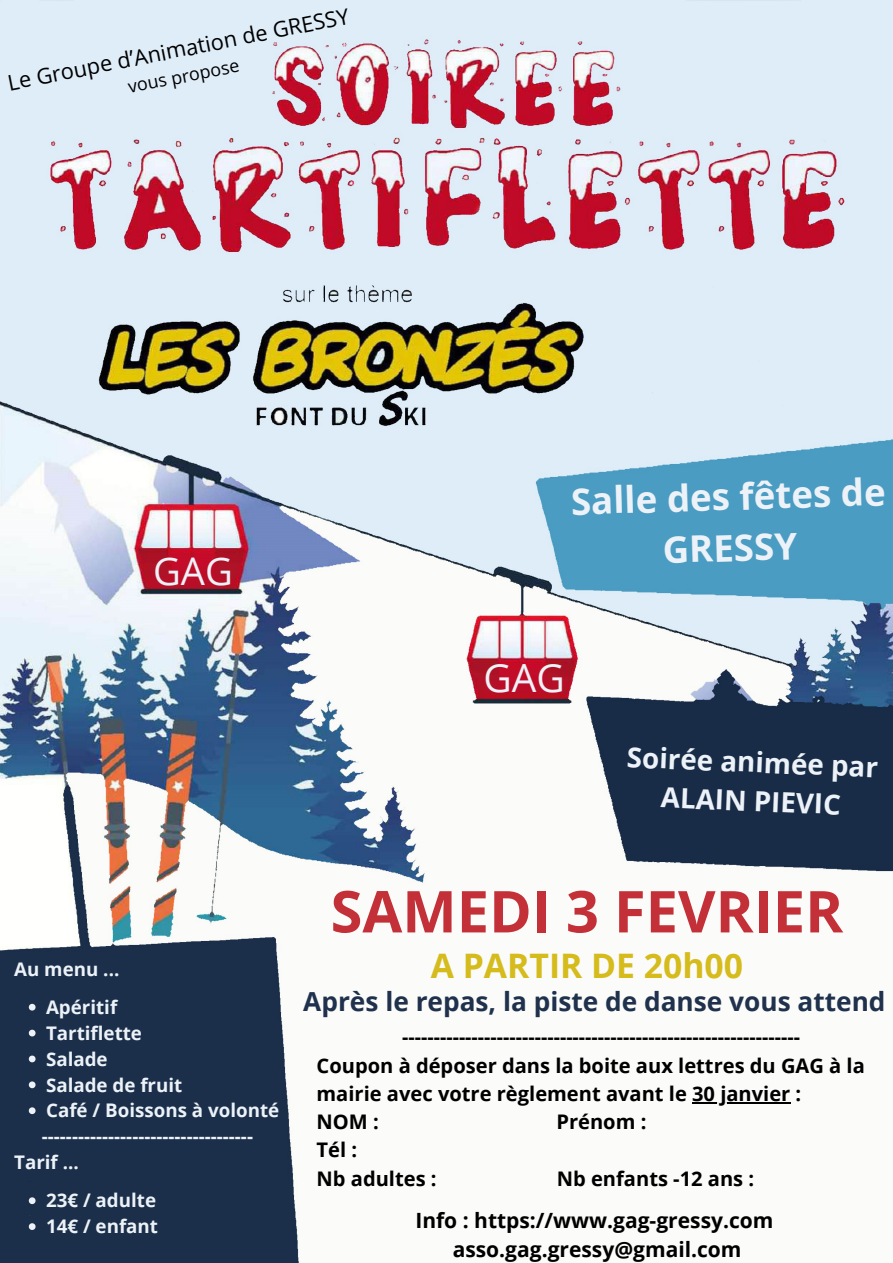
<style>
.page{position:relative;width:893px;height:1263px;background:#fff}
.page>*{position:absolute;margin:0;border:0;box-sizing:border-box;transform-origin:0 0}
.t1{font:700 57.75px "Open Sans";color:#c33037}
.t2{font:38.92px "Open Sans";color:#ecf2f7}
.t3{font:38.17px "Open Sans";color:#ecf2f7}
.t4{font:700 36.67px/51.2px "Open Sans";color:#ecf2f7;text-align:center}
.t5{font:700 33.75px "Open Sans";color:#d5bb1b}
.t6{font:700 27.75px/38.9px "Open Sans";color:#ecf2f7;text-align:center}
.t7{font:700 26.25px "Open Sans";color:#1f314c}
.t8{font:21.75px "Open Sans";color:#000}
.t9{font:700 21px "Open Sans";color:#000}
.t10{font:700 20.1px/28.1px "Open Sans";color:#000}
.t11{font:700 19.65px "Open Sans";color:#000}
.t12{font:700 18.75px "Open Sans";color:#ecf2f7}
.t13{font:17.85px "Open Sans";color:#000}
</style>
<div class="page">
<img style="left:0;top:0;width:893px;height:1263px">
<svg style="left:29px;top:1004px;width:7px;height:6px"></svg>
<svg style="left:29px;top:1030px;width:7px;height:6px"></svg>
<svg style="left:29px;top:1055px;width:7px;height:7px"></svg>
<svg style="left:29px;top:1081px;width:7px;height:7px"></svg>
<svg style="left:29px;top:1107px;width:7px;height:7px"></svg>
<svg style="left:29px;top:1197px;width:7px;height:7px"></svg>
<svg style="left:29px;top:1223px;width:7px;height:7px"></svg>
<hr style="left:692px;top:1102px;width:98px;height:2px;background:#000">
<p class="t8" style="left:5px;top:67px;width:349px;rotate:-11deg">Le Groupe d’Animation de GRESSY</p>
<p class="t13" style="left:126px;top:74px;width:114px;rotate:-11deg">vous propose</p>
<p class="t3" style="left:153px;top:544px;width:81px">GAG</p>
<p class="t4" style="left:570px;top:475px;width:316px;rotate:-2deg">Salle des fêtes de<br>GRESSY</p>
<p class="t2" style="left:483px;top:651px;width:83px">GAG</p>
<p class="t6" style="left:627px;top:737px;width:253px;rotate:2deg">Soirée animée par<br>ALAIN PIEVIC</p>
<p class="t12" style="left:14px;top:956px;width:107px">Au menu ...</p>
<p class="t12" style="left:46px;top:994px;width:73px">Apéritif</p>
<p class="t12" style="left:46px;top:1020px;width:97px">Tartiflette</p>
<p class="t12" style="left:46px;top:1046px;width:63px">Salade</p>
<p class="t12" style="left:46px;top:1071px;width:138px">Salade de fruit</p>
<p class="t12" style="left:46px;top:1097px;width:235px">Café / Boissons à volonté</p>
<p class="t12" style="left:42px;top:1123px;width:213px">-----------------------------------</p>
<p class="t12" style="left:14px;top:1149px;width:66px">Tarif ...</p>
<p class="t12" style="left:46px;top:1187px;width:112px">23€ / adulte</p>
<p class="t12" style="left:46px;top:1213px;width:114px">14€ / enfant</p>
<p class="t1" style="left:330px;top:871px;width:514px">SAMEDI 3 FEVRIER</p>
<p class="t5" style="left:431px;top:942px;width:314px">A PARTIR DE 20h00</p>
<p class="t7" style="left:303px;top:983px;width:584px">Après le repas, la piste de danse vous attend</p>
<p class="t11" style="left:402px;top:1023px;width:399px">---------------------------------------------------------------</p>
<p class="t10" style="left:316px;top:1051px;width:550px">Coupon à déposer dans la boite aux lettres du GAG à la mairie avec votre règlement avant le 30 janvier :</p>
<p class="t10" style="left:316px;top:1107px;width:64px">NOM :</p>
<p class="t10" style="left:556px;top:1107px;width:91px">Prénom :</p>
<p class="t10" style="left:316px;top:1135px;width:42px">Tél :</p>
<p class="t10" style="left:316px;top:1164px;width:122px">Nb adultes :</p>
<p class="t10" style="left:557px;top:1164px;width:199px">Nb enfants -12 ans :</p>
<p class="t9" style="left:415px;top:1206px;width:359px">Info : https://www.gag-gressy.com</p>
<p class="t9" style="left:453px;top:1235px;width:290px">asso.gag.gressy@gmail.com</p>
</div>
